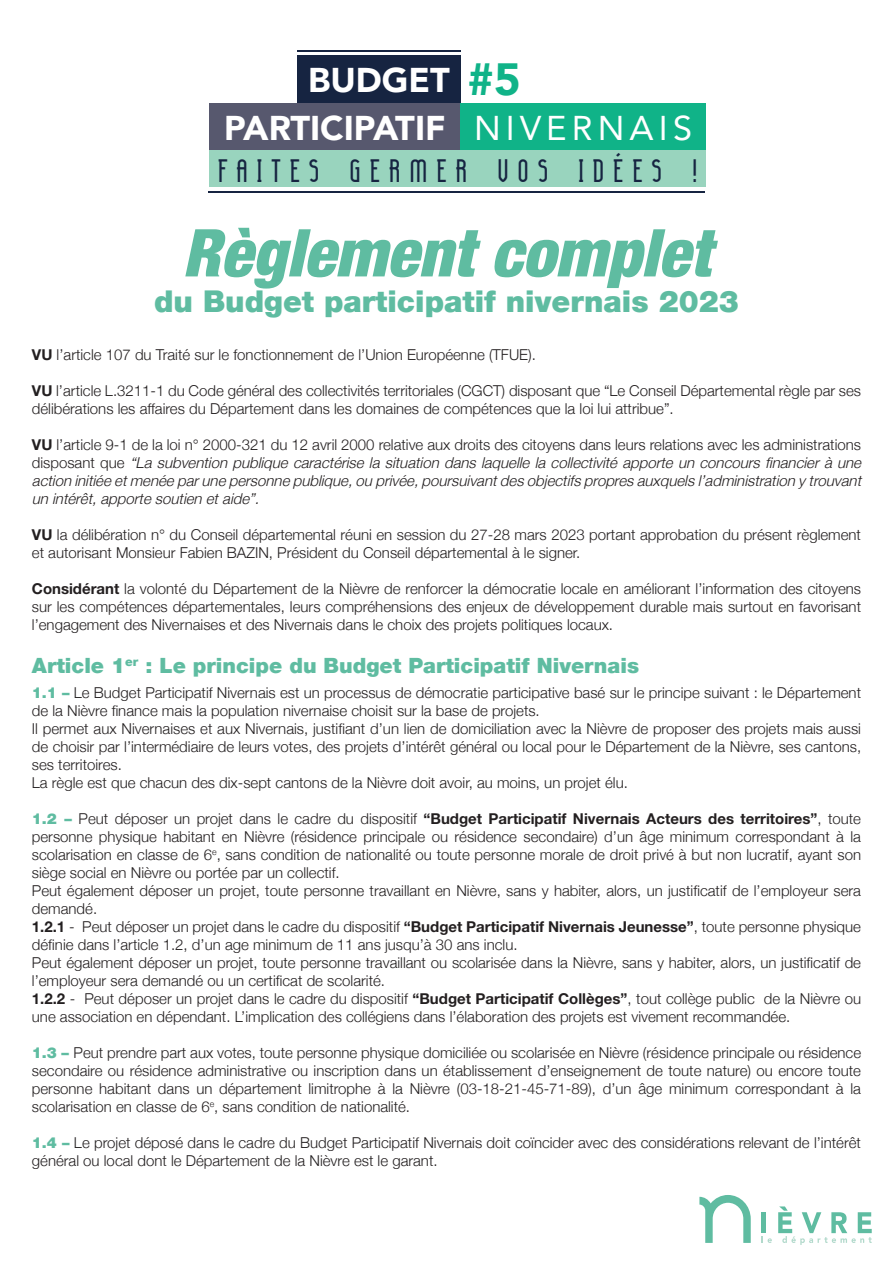
<style>
.page{position:relative;width:893px;height:1263px;background:#fff}
.page>*{position:absolute;margin:0;border:0;box-sizing:border-box;transform-origin:0 0}
.t1{font:italic 900 condensed 66px "Helvetica Neue LT";color:#5fbca1}
.t2{font:900 45.15px "Avenir";color:#10b388}
.t3{font:900 34.35px "Avenir";color:#fff}
.t4{font:34.35px "Avenir";letter-spacing:.15em;color:#fff}
.t5{font:31.5px "Lady Ice Revisited";letter-spacing:.28em;color:#162441}
.t6{font:900 30px "Helvetica Neue LT";color:#5fbca1}
.t7{font:900 21px "Helvetica Neue LT";color:#5fbca1}
.t8{font:300 15px/18px "Helvetica Neue";color:#231f20}
.t9{font:italic 300 15px/18px "Helvetica Neue";color:#231f20}
.s1{font-weight:700}
.s2{font-weight:700;font-style:normal}
.s3{font-style:normal}
.s4{font-family:"Helvetica Neue LT";font-weight:900;color:#5fbca1}
</style>
<div class="page">
<svg style="left:762px;top:1236px;width:10px;height:7px"></svg>
<hr style="left:762px;top:1212px;width:4px;height:21px;background:#5fbca1">
<svg style="left:778px;top:1206px;width:94px;height:39px"></svg>
<svg style="left:699px;top:1195px;width:52px;height:48px"></svg>
<hr style="left:209px;top:191px;width:496px;height:1px;background:#162441">
<hr style="left:297px;top:50px;width:164px;height:2px;background:#162441">
<div style="left:297px;top:55px;width:164px;height:49px;background:#162441"></div>
<div style="left:209px;top:103px;width:252px;height:49px;background:#57586e"></div>
<div style="left:460px;top:103px;width:246px;height:49px;background:#10b388"></div>
<div style="left:209px;top:151px;width:497px;height:36px;background:#99d4be"></div>
<p class="t2" style="left:467px;top:41px;width:55px">#5</p>
<p class="t3" style="left:308px;top:51px;width:143px">BUDGET</p>
<p class="t3" style="left:224px;top:99px;width:223px">PARTICIPATIF</p>
<p class="t4" style="left:474px;top:101px;width:220px">NIVERNAIS</p>
<p class="t5" style="left:217px;top:151px;width:481px">FAITES GERMER VOS IDÉES !</p>
<p class="t1" style="left:182px;top:212px;width:530px">Règlement complet</p>
<p class="t6" style="left:154px;top:284px;width:586px">du Budget participatif nivernais 2023</p>
<p class="t8" style="left:32px;top:345px;width:506px"><span class="s1">VU</span> l’article 107 du Traité sur le fonctionnement de l’Union Européenne (TFUE).</p>
<p class="t8" style="left:32px;top:381px;width:831px"><span class="s1">VU</span> l’article L.3211-1 du Code général des collectivités territoriales (CGCT) disposant que “Le Conseil Départemental règle par ses délibérations les affaires du Département dans les domaines de compétences que la loi lui attribue”.</p>
<p class="t9" style="left:32px;top:435px;width:834px"><span class="s2">VU</span> <span class="s3">l’article 9-1 de la loi n° 2000-321 du 12 avril 2000 relative aux droits des citoyens dans leurs relations avec les administrations d i s p o s a n t q u e</span> “La subvention publique caractérise la situation dans laquelle la collectivité apporte un concours financier à une action initiée etmenée parune personne publique,ou privée,poursuivantdes objectifs propres auxquels l’administration y trouvant un intérêt,apporte soutien etaide”.</p>
<p class="t8" style="left:32px;top:525px;width:831px"><span class="s1">VU</span> la délibération n° du Conseil départemental réuni en session du 27-28 mars 2023 portant approbation du présent règlement et autorisant Monsieur Fabien BAZIN, Président du Conseil départemental à le signer.</p>
<p class="t8" style="left:32px;top:579px;width:831px;text-align:justify"><span class="s1">Considérant</span> la volonté du Département de la Nièvre de renforcer la démocratie locale en améliorant l’information des citoyens sur les compétences départementales, leurs compréhensions des enjeux de développement durable mais surtout en favorisant l’engagement des Nivernaises et des Nivernais dans le choix des projets politiques locaux.</p>
<p class="t7" style="left:32px;top:653px;width:609px">Article 1<sup>er</sup> : Le principe du Budget Participatif Nivernais</p>
<p class="t8" style="left:32px;top:684px;width:831px"><span class="s4">1.1 –</span> Le Budget Participatif Nivernais est un processus de démocratie participative basé sur le principe suivant : le Département de la Nièvre finance mais la population nivernaise choisit sur la base de projets.</p>
<p class="t8" style="left:32px;top:720px;width:831px;text-align:justify">Il permet aux Nivernaises et aux Nivernais, justifiant d’un lien de domiciliation avec la Nièvre de proposer des projets mais aussi de choisir par l’intermédiaire de leurs votes, des projets d’intérêt général ou local pour le Département de la Nièvre, ses cantons, ses territoires.</p>
<p class="t8" style="left:32px;top:774px;width:598px">La règle est que chacun des dix-sept cantons de la Nièvre doit avoir, au moins, un projet élu.</p>
<p class="t8" style="left:32px;top:810px;width:831px;text-align:justify"><span class="s4">1.2 –</span> Peut déposer un projet dans le cadre du dispositif <span class="s1">“Budget Participatif Nivernais Acteurs des territoires”</span>, toute personne physique habitant en Nièvre (résidence principale ou résidence secondaire) d’un âge minimum correspondant à la scolarisation en classe de 6<sup>e</sup>, sans condition de nationalité ou toute personne morale de droit privé à but non lucratif, ayant son siège social en Nièvre ou portée par un collectif.</p>
<p class="t8" style="left:32px;top:882px;width:831px">Peut également déposer un projet, toute personne travaillant en Nièvre, sans y habiter, alors, un justificatif de l’employeur sera demandé.</p>
<p class="t8" style="left:32px;top:918px;width:831px"><span class="s1">1.2.1</span> - Peut déposer un projet dans le cadre du dispositif <span class="s1">“Budget Participatif Nivernais Jeunesse”</span>, toute personne physique définie dans l’article 1.2, d’un age minimum de 11 ans jusqu’à 30 ans inclu.</p>
<p class="t8" style="left:32px;top:954px;width:831px">Peut également déposer un projet, toute personne travaillant ou scolarisée dans la Nièvre, sans y habiter, alors, un justificatif de l’employeur sera demandé ou un certificat de scolarité.</p>
<p class="t8" style="left:32px;top:990px;width:831px"><span class="s1">1.2.2</span> - Peut déposer un projet dans le cadre du dispositif <span class="s1">“Budget Participatif Collèges”</span>, tout collège public de la Nièvre ou une association en dépendant. L’implication des collégiens dans l’élaboration des projets est vivement recommandée.</p>
<p class="t8" style="left:32px;top:1044px;width:831px;text-align:justify"><span class="s4">1.3 –</span> Peut prendre part aux votes, toute personne physique domiciliée ou scolarisée en Nièvre (résidence principale ou résidence secondaire ou résidence administrative ou inscription dans un établissement d’enseignement de toute nature) ou encore toute personne habitant dans un département limitrophe à la Nièvre (03-18-21-45-71-89), d’un âge minimum correspondant à la scolarisation en classe de 6<sup>e</sup>, sans condition de nationalité.</p>
<p class="t8" style="left:32px;top:1134px;width:831px"><span class="s4">1.4 –</span> Le projet déposé dans le cadre du Budget Participatif Nivernais doit coïncider avec des considérations relevant de l’intérêt général ou local dont le Département de la Nièvre est le garant.</p>
</div>
